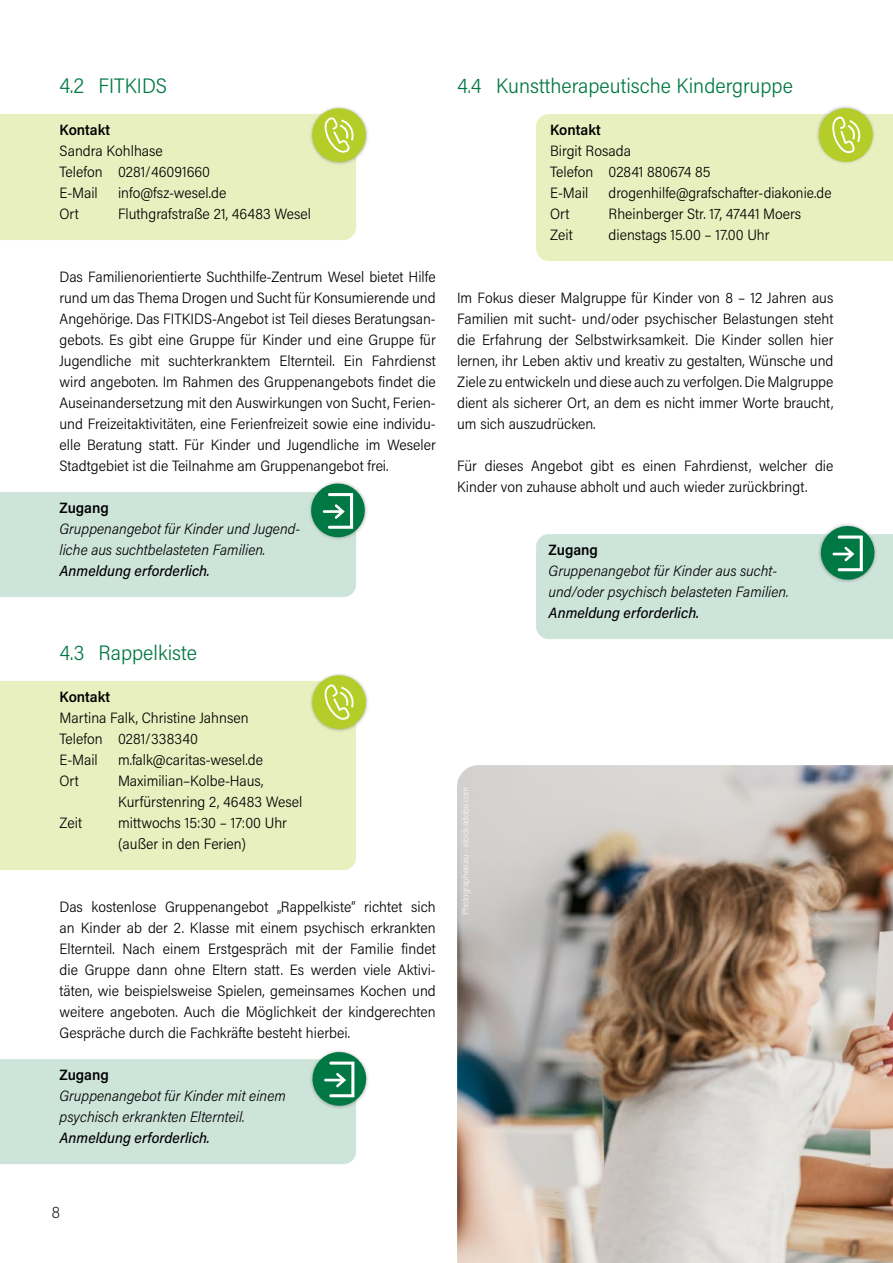
<style>
.page{position:relative;width:893px;height:1263px;background:#fff}
.page>*{position:absolute;margin:0;border:0;box-sizing:border-box;transform-origin:0 0}
.t1{font:300 21px "Acumin Pro Semi Cond";color:#007844}
.t2{font:200 16.5px "Acumin Pro Semi Cond";color:#000}
.Grundtext{font:300 15px/21px "Acumin Pro Semi Cond";color:#000;text-align:justify}
.Kontakt{font:300 15px "Acumin Pro Semi Cond";color:#000}
.t3{font:italic 300 15px/21px "Acumin Pro Semi Cond";color:#000}
.t4{font:italic 500 15px "Acumin Pro Semi Cond";color:#000}
.Hervorhebung{font:600 15px "Acumin Pro Semi Cond";color:#000}
.t5{font:200 9px "Acumin Pro Semi Cond";color:#fff}
</style>
<div class="page">
<div style="left:536px;top:114px;width:357px;height:147px;background:#e8f0bf"></div>
<div style="left:0;top:681px;width:356px;height:189px;background:#e8f0bf"></div>
<svg style="left:0;top:107px;width:368px;height:133px"></svg>
<svg style="left:812px;top:106px;width:67px;height:63px"></svg>
<div style="left:309px;top:672px;width:60px;height:60px;background:#000;opacity:.3"></div>
<svg style="left:311px;top:674px;width:57px;height:56px"></svg>
<div style="left:308px;top:480px;width:60px;height:60px;background:#000;opacity:.3"></div>
<svg style="left:0;top:482px;width:366px;height:115px"></svg>
<svg style="left:0;top:1051px;width:368px;height:113px"></svg>
<svg style="left:536px;top:524px;width:357px;height:115px"></svg>
<img style="left:457px;top:765px;width:436px;height:498px">
<p class="t1" style="left:60px;top:71px;width:109px">4.2 FITKIDS</p>
<p class="Hervorhebung" style="left:60px;top:119px;width:52px">Kontakt</p>
<p class="Kontakt" style="left:60px;top:140px;width:105px">Sandra Kohlhase</p>
<p class="Kontakt" style="left:60px;top:161px;width:152px">Telefon 0281/46091660</p>
<p class="Kontakt" style="left:60px;top:182px;width:40px">E-Mail</p>
<p class="Kontakt" style="left:118px;top:182px;width:110px">info@fsz-wesel.de</p>
<p class="Kontakt" style="left:60px;top:203px;width:21px">Ort</p>
<p class="Kontakt" style="left:118px;top:203px;width:195px">Fluthgrafstraße 21, 46483 Wesel</p>
<p class="Grundtext" style="left:60px;top:266px;width:378px">Das Familienorientierte Suchthilfe-Zentrum Wesel bietet Hilfe rund um das Thema Drogen und Sucht für Konsumierende und Angehörige. Das FITKIDS-Angebot ist Teil dieses Beratungsan&shy;gebots. Es gibt eine Gruppe für Kinder und eine Gruppe für Jugendliche mit suchterkranktem Elternteil. Ein Fahrdienst wird angeboten. Im Rahmen des Gruppenangebots findet die Auseinandersetzung mit den Auswirkungen von Sucht, Ferien&shy;und Freizeitaktivitäten, eine Ferienfreizeit sowie eine individu&shy;elle Beratung statt. Für Kinder und Jugendliche im Weseler Stadtgebiet ist die Teilnahme am Gruppenangebot frei.</p>
<p class="Hervorhebung" style="left:60px;top:497px;width:51px">Zugang</p>
<p class="t3" style="left:60px;top:518px;width:242px">Gruppenangebot für Kinder und Jugend&shy;liche aus suchtbelasteten Familien.</p>
<p class="t4" style="left:60px;top:560px;width:152px">Anmeldung erforderlich.</p>
<p class="t1" style="left:60px;top:638px;width:139px">4.3 Rappelkiste</p>
<p class="Hervorhebung" style="left:60px;top:686px;width:52px">Kontakt</p>
<p class="Kontakt" style="left:60px;top:707px;width:191px">Martina Falk, Christine Jahnsen</p>
<p class="Kontakt" style="left:60px;top:728px;width:140px">Telefon 0281/338340</p>
<p class="Kontakt" style="left:60px;top:749px;width:40px">E-Mail</p>
<p class="Kontakt" style="left:118px;top:749px;width:147px">m.falk@caritas-wesel.de</p>
<p class="Kontakt" style="left:60px;top:770px;width:21px">Ort</p>
<p class="Kontakt" style="left:118px;top:770px;width:147px">Maximilian–Kolbe-Haus,</p>
<p class="Kontakt" style="left:118px;top:791px;width:186px">Kurfürstenring 2, 46483 Wesel</p>
<p class="Kontakt" style="left:60px;top:812px;width:24px">Zeit</p>
<p class="Kontakt" style="left:118px;top:812px;width:171px">mittwochs 15:30 – 17:00 Uhr</p>
<p class="Kontakt" style="left:118px;top:833px;width:130px">(außer in den Ferien)</p>
<p class="Grundtext" style="left:60px;top:896px;width:378px">Das kostenlose Gruppenangebot „Rappelkiste“ richtet sich an Kinder ab der 2. Klasse mit einem psychisch erkrankten Elternteil. Nach einem Erstgespräch mit der Familie findet die Gruppe dann ohne Eltern statt. Es werden viele Aktivi&shy;täten, wie beispielsweise Spielen, gemeinsames Kochen und weitere angeboten. Auch die Möglichkeit der kindgerechten Gespräche durch die Fachkräfte besteht hierbei.</p>
<p class="Hervorhebung" style="left:60px;top:1064px;width:51px">Zugang</p>
<p class="t3" style="left:60px;top:1085px;width:228px">Gruppenangebot für Kinder mit einem psychisch erkrankten Elternteil.</p>
<p class="t4" style="left:60px;top:1127px;width:152px">Anmeldung erforderlich.</p>
<p class="t1" style="left:457px;top:71px;width:337px">4.4 Kunsttherapeutische Kindergruppe</p>
<p class="Hervorhebung" style="left:550px;top:119px;width:52px">Kontakt</p>
<p class="Kontakt" style="left:550px;top:140px;width:82px">Birgit Rosada</p>
<p class="Kontakt" style="left:550px;top:161px;width:162px">Telefon 02841 880674 85</p>
<p class="Kontakt" style="left:550px;top:182px;width:40px">E-Mail</p>
<p class="Kontakt" style="left:609px;top:182px;width:224px">drogenhilfe@grafschafter-diakonie.de</p>
<p class="Kontakt" style="left:550px;top:203px;width:21px">Ort</p>
<p class="Kontakt" style="left:609px;top:203px;width:194px">Rheinberger Str. 17, 47441 Moers</p>
<p class="Kontakt" style="left:550px;top:224px;width:24px">Zeit</p>
<p class="Kontakt" style="left:609px;top:224px;width:162px">dienstags 15.00 – 17.00 Uhr</p>
<p class="Grundtext" style="left:457px;top:287px;width:378px">Im Fokus dieser Malgruppe für Kinder von 8 – 12 Jahren aus Familien mit sucht- und/oder psychischer Belastungen steht die Erfahrung der Selbstwirksamkeit. Die Kinder sollen hier lernen, ihr Leben aktiv und kreativ zu gestalten, Wünsche und Ziele zu entwickeln und diese auch zu verfolgen. Die Malgruppe dient als sicherer Ort, an dem es nicht immer Worte braucht, um sich auszudrücken.</p>
<p class="Grundtext" style="left:457px;top:455px;width:378px">Für dieses Angebot gibt es einen Fahrdienst, welcher die<br>Kinder von zuhause abholt und auch wieder zurückbringt.</p>
<p class="t5" style="left:459px;top:915px;width:130px;rotate:-90deg">Photographee.eu - stock.adobe.com</p>
<p class="Hervorhebung" style="left:549px;top:539px;width:51px">Zugang</p>
<p class="t3" style="left:549px;top:560px;width:241px">Gruppenangebot für Kinder aus sucht&shy;und/oder psychisch belasteten Familien.</p>
<p class="t4" style="left:549px;top:602px;width:152px">Anmeldung erforderlich.</p>
<p class="t2" style="left:52px;top:1201px;width:10px">8</p>
</div>
